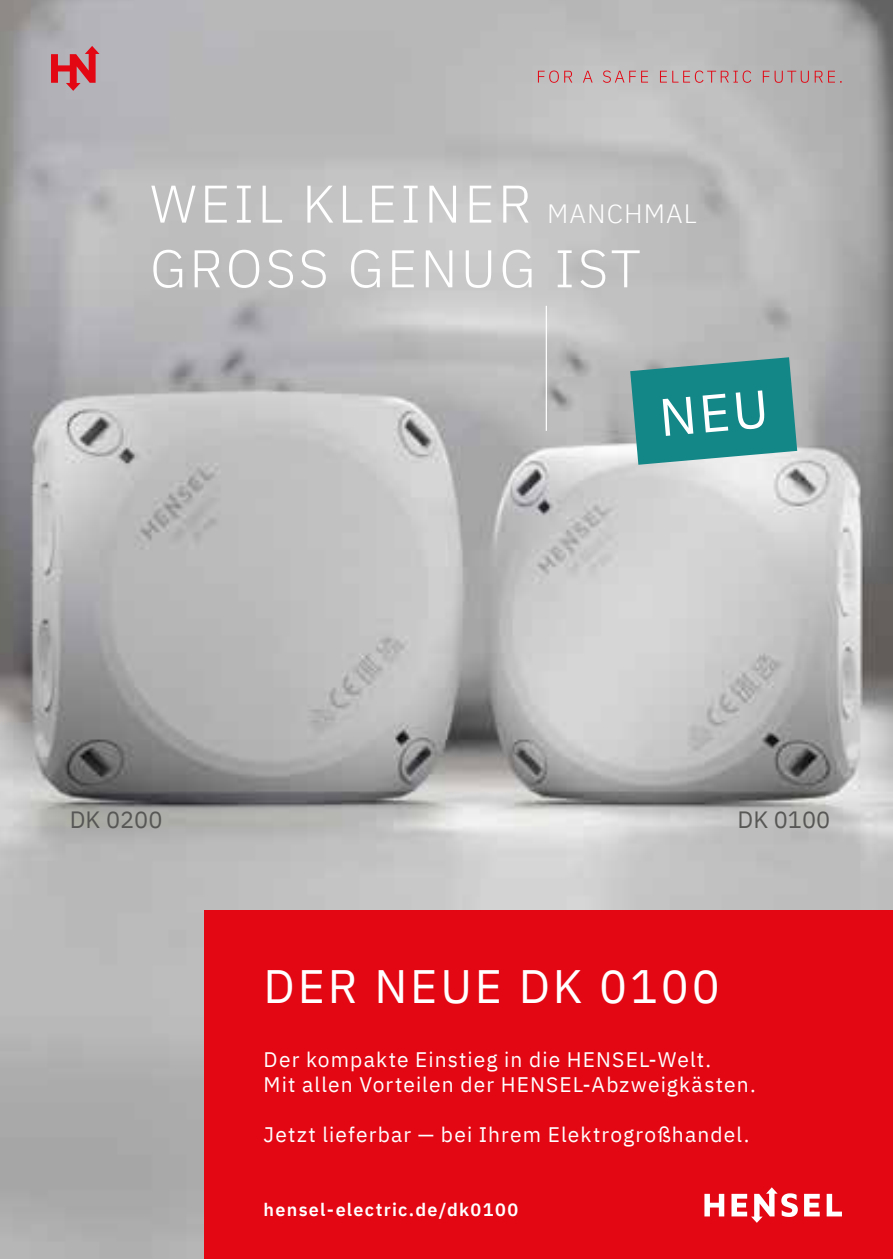
<style>
.page{position:relative;width:893px;height:1259px;background:#fff}
.page>*{position:absolute;margin:0;border:0;box-sizing:border-box;transform-origin:0 0}
.t1{font:300 52.8px/64.8px "IBM Plex Sans";letter-spacing:.06em;color:#fff}
.t2{font:46.8px "IBM Plex Sans";letter-spacing:.06em;color:#fff}
.t3{font:23.4px "IBM Plex Sans";color:#575756}
.t4{font:21px/24.9px "IBM Plex Sans";letter-spacing:.055em;color:#fff}
.t5{font:600 18px "IBM Plex Sans";letter-spacing:.07em;color:#fff}
.s1{font-size:26.4px}
</style>
<div class="page">
<img style="left:0;top:0;width:893px;height:1259px">
<svg style="left:538px;top:71px;width:34px;height:12px"></svg>
<svg style="left:583px;top:71px;width:10px;height:12px"></svg>
<svg style="left:603px;top:71px;width:45px;height:12px"></svg>
<svg style="left:660px;top:71px;width:91px;height:12px"></svg>
<svg style="left:763px;top:71px;width:46px;height:12px"></svg>
<svg style="left:815px;top:71px;width:27px;height:12px"></svg>
<svg style="left:51px;top:46px;width:48px;height:45px;background:#c76871"></svg>
<div style="left:204px;top:910px;width:689px;height:349px;background:#e30613"></div>
<svg style="left:704px;top:1193px;width:20px;height:23px"></svg>
<svg style="left:804px;top:1193px;width:16px;height:23px"></svg>
<svg style="left:827px;top:1193px;width:15px;height:23px"></svg>
<svg style="left:731px;top:1187px;width:67px;height:35px"></svg>
<hr style="left:546px;top:306px;width:1px;height:125px;background:#fff">
<svg style="left:630px;top:357px;width:167px;height:108px;background:#329193"></svg>
<h1 class="t1" style="left:150px;top:167px;width:548px">WEIL KLEINER <span class="s1">MANCHMAL<br></span>GROSS GENUG IST</h1>
<p class="t3" style="left:70px;top:801px;width:94px">DK 0200</p>
<p class="t3" style="left:738px;top:801px;width:94px">DK 0100</p>
<h2 class="t2" style="left:264px;top:950px;width:458px">DER NEUE DK 0100</h2>
<p class="t4" style="left:264px;top:1045px;width:494px">Der kompakte Einstieg in die HENSEL-Welt.<br>Mit allen Vorteilen der HENSEL-Abzweigkästen.</p>
<p class="t4" style="left:264px;top:1120px;width:487px">Jetzt lieferbar — bei Ihrem Elektrogroßhandel.</p>
<p class="t5" style="left:264px;top:1196px;width:256px">hensel-electric.de/dk0100</p>
</div>
